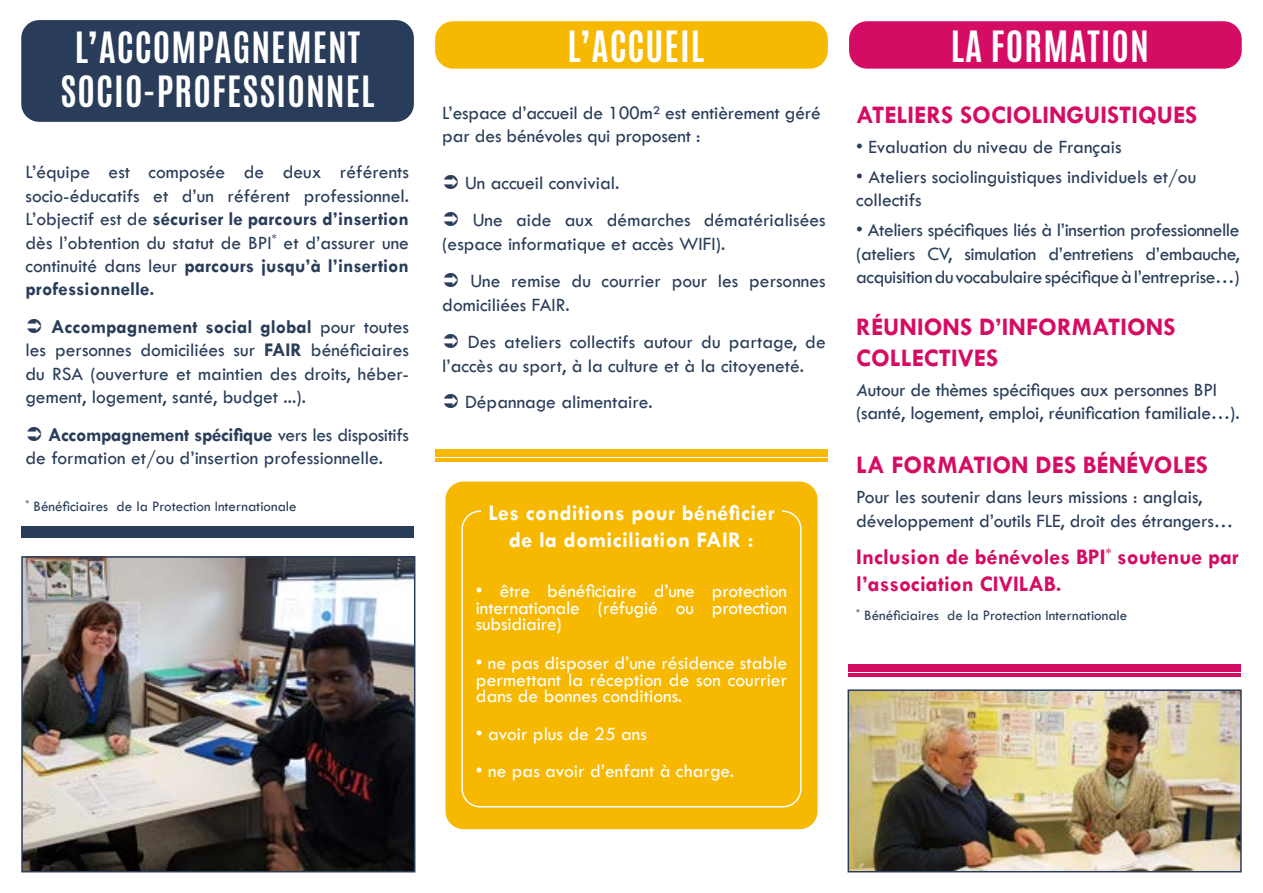
<style>
.page{position:relative;width:1263px;height:893px;background:#fff}
.page>*{position:absolute;margin:0;border:0;box-sizing:border-box;transform-origin:0 0}
.t1{font:700 36px/43.2px "Antonio";letter-spacing:.03em;color:#fff;text-align:center}
.t2{font:700 25.5px/30.6px "Tw Cen";color:#d50c64}
.t3{font:700 22.5px/27px "Tw Cen";color:#d50c64}
.t4{font:700 22.5px/27px "Tw Cen";letter-spacing:.015em;color:#fff;text-align:center}
.t5{font:19.5px/23.4px "Tw Cen";color:#293d5a}
.t6{font:19.5px/16.5px "Tw Cen";color:#fff;text-align:justify}
.t7{font:15px "Tw Cen";color:#293d5a}
.s1{font-weight:700}
.s2{font-style:italic}
</style>
<div class="page">
<img style="left:24px;top:559px;width:388px;height:310px">
<div style="left:21px;top:556px;width:394px;height:316px;border:2px solid #293d5a"></div>
<img style="left:850px;top:692px;width:389px;height:177px">
<div style="left:847px;top:689px;width:395px;height:183px;border:2px solid #293d5a"></div>
<div style="left:435px;top:21px;width:393px;height:48px;background:#f6b800;border-radius:18px"></div>
<div style="left:849px;top:21px;width:393px;height:48px;background:#d50c64;border-radius:18px"></div>
<div style="left:21px;top:526px;width:393px;height:7px;background:#293d5a"></div>
<div style="left:848px;top:664px;width:393px;height:8px;background:#d50c64"></div>
<div style="left:435px;top:449px;width:393px;height:8px;background:#f6b800"></div>
<hr style="left:21px;top:534px;width:393px;height:4px;background:#293d5a">
<hr style="left:848px;top:673px;width:393px;height:3px;background:#d50c64">
<hr style="left:435px;top:458px;width:393px;height:4px;background:#f6b800">
<div style="left:445px;top:482px;width:372px;height:347px;background:#f6b800;border-radius:18px"></div>
<div style="left:461px;top:510px;width:341px;height:297px;border:2px solid #fff;border-radius:18px"></div>
<div style="left:481px;top:505px;width:301px;height:51px;background:#f6b800"></div>
<div style="left:21px;top:20px;width:393px;height:102px;background:#293d5a;border-radius:18px"></div>
<h1 class="t1" style="left:61px;top:27px;width:315px">L’ACCOMPAGNEMENT<br>SOCIO-PROFESSIONNEL</h1>
<p class="t5" style="left:26px;top:160px;width:385px;text-align:justify">L’équipe est composée de deux référents socio-éducatifs et d’un référent professionnel.<br>L’objectif est de <span class="s1">sécuriser le parcours d’insertion </span>dès l’obtention du statut de BPI<sup>*</sup> et d’assurer une continuité dans leur <span class="s1">parcours jusqu’à l’insertion professionnelle.</span></p>
<p class="t5" style="left:26px;top:315px;width:385px;text-align:justify;text-indent:26px"><span class="s1">Accompagnement social global</span> pour toutes les personnes domiciliées sur <span class="s1">FAIR</span> bénéficiaires du RSA (ouverture et maintien des droits, héber&shy;gement, logement, santé, budget ...).</p>
<p class="t5" style="left:26px;top:423px;width:385px;text-indent:23px"><span class="s1">Accompagnement spécifique</span> vers les dispositifs de formation et/ou d’insertion professionnelle.</p>
<p class="t7" style="left:26px;top:497px;width:273px"><sup>*</sup> Bénéficiaires de la Protection Internationale</p>
<h1 class="t1" style="left:568px;top:26px;width:138px">L’ACCUEIL</h1>
<h1 class="t1" style="left:951px;top:26px;width:200px">LA FORMATION</h1>
<p class="t5" style="left:442px;top:101px;width:380px">L’espace d’accueil de 100m² est entièrement géré par des bénévoles qui proposent :</p>
<p class="t5" style="left:473px;top:164px;width:354px;line-height:37.5px;text-indent:-8px">Un accueil convivial.<br>Une aide aux démarches dématérialisées</p>
<p class="t5" style="left:470px;top:225px;width:357px;line-height:37.5px;text-indent:-28px">(espace informatique et accès WIFI).<br>Une remise du courrier pour les personnes</p>
<p class="t5" style="left:468px;top:286px;width:359px;line-height:37.5px;text-indent:-26px">domiciliées FAIR.<br>Des ateliers collectifs autour du partage, de</p>
<p class="t5" style="left:465px;top:347px;width:341px;line-height:36px;text-indent:-23px">l’accès au sport, à la culture et à la citoyeneté.<br>Dépannage alimentaire.</p>
<p class="t4" style="left:488px;top:499px;width:288px">Les conditions pour bénéficier de la domiciliation FAIR :</p>
<p class="t6" style="left:476px;top:583px;width:313px"><span class="s2">•</span> être bénéficiaire d’une protection internationale (réfugié ou protection subsidiaire)</p>
<p class="t6" style="left:476px;top:655px;width:313px"><span class="s2">•</span> ne pas disposer d’une résidence stable permettant la réception de son courrier dans de bonnes conditions.</p>
<p class="t6" style="left:476px;top:725px;width:173px"><span class="s2">•</span> avoir plus de 25 ans</p>
<p class="t6" style="left:476px;top:763px;width:260px"><span class="s2">•</span> ne pas avoir d’enfant à charge.</p>
<h2 class="t2" style="left:856px;top:99px;width:343px">ATELIERS SOCIOLINGUISTIQUES</h2>
<p class="t5" style="left:856px;top:135px;width:267px"><span class="s2">•</span> Evaluation du niveau de Français</p>
<p class="t5" style="left:856px;top:165px;width:342px"><span class="s2">•</span> Ateliers sociolinguistiques individuels et/ou collectifs</p>
<p class="t5" style="left:856px;top:218px;width:385px;text-align:justify"><span class="s2">•</span> Ateliers spécifiques liés à l’insertion professionnelle (ateliers CV, simulation d’entretiens d’embauche, acquisition du vocabulaire spécifique à l’entreprise…)</p>
<h2 class="t2" style="left:856px;top:311px;width:321px">RÉUNIONS D’INFORMATIONS<br>COLLECTIVES</h2>
<p class="t5" style="left:856px;top:378px;width:385px"><span class="s2">A</span>utour de thèmes spécifiques aux personnes BPI (santé, logement, emploi, réunification familiale…).</p>
<h2 class="t2" style="left:856px;top:449px;width:353px">LA FORMATION DES BÉNÉVOLES</h2>
<p class="t5" style="left:856px;top:485px;width:378px">Pour les soutenir dans leurs missions : anglais, développement d’outils FLE, droit des étrangers<span class="s2">…</span></p>
<p class="t3" style="left:856px;top:543px;width:384px">Inclusion de bénévoles BPI<sup>*</sup> soutenue par l’association CIVILAB.</p>
<p class="t7" style="left:856px;top:606px;width:273px"><sup>*</sup> Bénéficiaires de la Protection Internationale</p>
</div>
